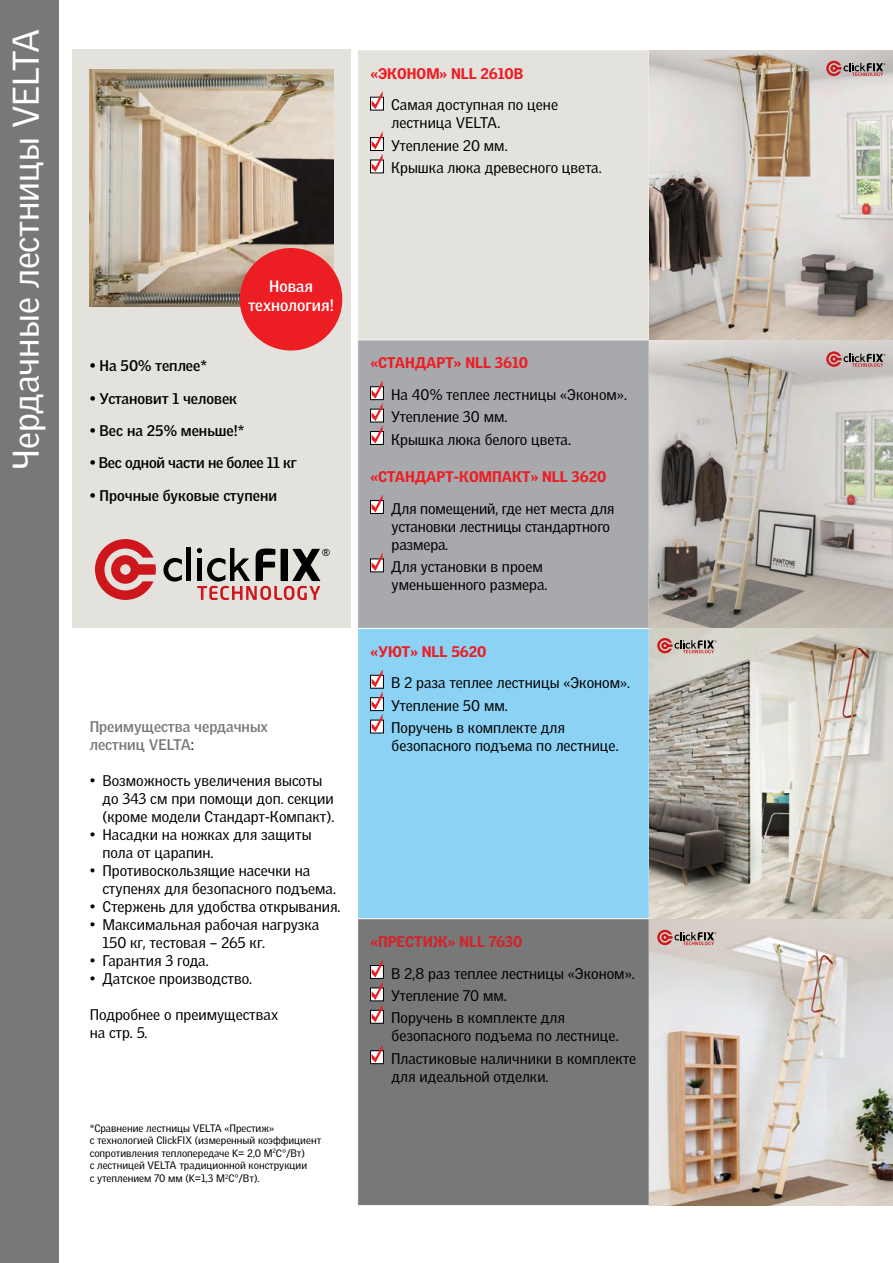
<style>
.page{position:relative;width:893px;height:1263px;background:#fff}
.page>*{position:absolute;margin:0;border:0;box-sizing:border-box;transform-origin:0 0}
.t1{font:36px "Velux Gothic";color:#fff}
.t2{font:700 16.05px/19.4px "Velux Gothic";color:#fff;text-align:center}
.t3{font:15px/18px "Velux Gothic";color:#000}
.t4{font:900 15px "Velux Gothic";color:#ed1d24}
.t5{font:700 15px "Velux Gothic";color:#000}
.t6{font:700 15px/18px "Velux Gothic";color:#777878}
.t7{font:700 15px "Velux Gothic";letter-spacing:-.02em;color:#000}
.t8{font:900 15px "Velux Gothic";color:#d2232a}
.t9{font:10.5px/12.6px "Velux Gothic";color:#000}
.s1{font-weight:400;color:#000}
</style>
<div class="page">
<div style="left:72px;top:50px;width:279px;height:578px;background:#e3e2dd"></div>
<div style="left:358px;top:50px;width:291px;height:289px;background:#e3e2dd"></div>
<div style="left:358px;top:340px;width:291px;height:288px;background:#a7a9ac"></div>
<div style="left:358px;top:629px;width:291px;height:289px;background:#8cd2f4"></div>
<div style="left:358px;top:919px;width:291px;height:286px;background:#777878"></div>
<div style="left:370px;top:97px;width:14px;height:13px;border:1px solid #000"></div>
<svg style="left:372px;top:91px;width:11px;height:18px"></svg>
<div style="left:370px;top:137px;width:14px;height:14px;border:1px solid #000"></div>
<div style="left:370px;top:160px;width:14px;height:13px;border:1px solid #000"></div>
<svg style="left:372px;top:131px;width:11px;height:41px"></svg>
<div style="left:370px;top:387px;width:14px;height:13px;border:1px solid #000"></div>
<div style="left:370px;top:409px;width:14px;height:13px;border:1px solid #000"></div>
<div style="left:370px;top:431px;width:14px;height:14px;border:1px solid #000"></div>
<svg style="left:372px;top:380px;width:11px;height:63px"></svg>
<div style="left:370px;top:500px;width:14px;height:14px;border:1px solid #000"></div>
<svg style="left:372px;top:494px;width:11px;height:18px"></svg>
<div style="left:370px;top:559px;width:14px;height:13px;border:1px solid #000"></div>
<svg style="left:372px;top:553px;width:11px;height:18px"></svg>
<div style="left:370px;top:675px;width:14px;height:13px;border:1px solid #000"></div>
<div style="left:370px;top:697px;width:14px;height:14px;border:1px solid #000"></div>
<div style="left:370px;top:720px;width:14px;height:13px;border:1px solid #000"></div>
<svg style="left:372px;top:669px;width:11px;height:63px"></svg>
<div style="left:370px;top:965px;width:14px;height:13px;border:1px solid #000"></div>
<div style="left:370px;top:988px;width:14px;height:13px;border:1px solid #000"></div>
<div style="left:370px;top:1010px;width:14px;height:13px;border:1px solid #000"></div>
<svg style="left:372px;top:959px;width:11px;height:63px"></svg>
<div style="left:370px;top:1050px;width:14px;height:14px;border:1px solid #000"></div>
<svg style="left:372px;top:1044px;width:11px;height:18px"></svg>
<img style="left:649px;top:50px;width:244px;height:1155px">
<img style="left:90px;top:69px;width:243px;height:237px">
<div style="left:0;top:0;width:58px;height:1263px;background:#777878"></div>
<svg style="left:826px;top:61px;width:59px;height:15px"></svg>
<svg style="left:826px;top:351px;width:59px;height:16px"></svg>
<svg style="left:657px;top:638px;width:59px;height:15px"></svg>
<svg style="left:657px;top:930px;width:59px;height:15px"></svg>
<div style="left:240px;top:248px;width:102px;height:103px;background:#ed1d24;border-radius:50%"></div>
<svg style="left:163px;top:558px;width:19px;height:24px"></svg>
<hr style="left:187px;top:548px;width:4px;height:33px;background:#000">
<svg style="left:95px;top:539px;width:61px;height:61px"></svg>
<svg style="left:197px;top:548px;width:133px;height:52px"></svg>
<h1 class="t1" style="left:4px;top:470px;width:443px;rotate:-90deg">Чердачные лестницы VELTA</h1>
<p class="t4" style="left:370px;top:64px;width:154px">«ЭКОНОМ» NLL 2610B</p>
<p class="t3" style="left:391px;top:96px;width:168px">Самая доступная по цене лестница VELTA.</p>
<p class="t3" style="left:391px;top:134px;width:212px;line-height:22.4px">Утепление 20 мм.<br>Крышка люка древесного цвета.</p>
<p class="t2" style="left:248px;top:277px;width:87px">Новая технология!</p>
<p class="t5" style="left:90px;top:357px;width:119px">• На 50% теплее*</p>
<p class="t5" style="left:90px;top:389px;width:149px">• Установит 1 человек</p>
<p class="t5" style="left:90px;top:422px;width:156px">• Вес на 25% меньше!*</p>
<p class="t7" style="left:90px;top:454px;width:209px">• Вес одной части не более 11 кг</p>
<p class="t5" style="left:90px;top:486px;width:189px">• Прочные буковые ступени</p>
<p class="t6" style="left:90px;top:717px;width:180px">Преимущества чердачных лестниц VELTA<span class="s1">:</span></p>
<p class="t3" style="left:102px;top:771px;width:233px;text-indent:-13px">• Возможность увеличения высоты до 343 см при помощи доп. секции (кроме модели Стандарт-Компакт).</p>
<p class="t3" style="left:102px;top:825px;width:211px;text-indent:-13px">• Насадки на ножках для защиты пола от царапин.</p>
<p class="t3" style="left:102px;top:861px;width:235px;text-indent:-13px">• Противоскользящие насечки на ступенях для безопасного подъема.</p>
<p class="t3" style="left:90px;top:897px;width:252px">• Стержень для удобства открывания.</p>
<p class="t3" style="left:102px;top:915px;width:218px;text-indent:-13px">• Максимальная рабочая нагрузка<br>150 кг, тестовая – 265 кг.</p>
<p class="t3" style="left:90px;top:951px;width:120px">• Гарантия 3 года.</p>
<p class="t3" style="left:90px;top:969px;width:164px">• Датское производство.</p>
<p class="t3" style="left:90px;top:1005px;width:190px">Подробнее о преимуществах на стр. 5.</p>
<p class="t9" style="left:90px;top:1121px;width:233px">*Сравнение лестницы VELTA «Престиж»<br>с технологией ClickFIX (измеренный коэффициент сопротивления теплопередаче K= 2,0 М<sup>2</sup>С°/Вт)<br>c лестницей VELTA традиционной конструкции<br>с утеплением 70 мм (K=1,3 М<sup>2</sup>С°/Вт).</p>
<p class="t4" style="left:370px;top:353px;width:159px">«СТАНДАРТ» NLL 3610</p>
<p class="t3" style="left:391px;top:383px;width:237px;line-height:22.4px">На 40% теплее лестницы «Эконом».<br>Утепление 30 мм.<br>Крышка люка белого цвета.</p>
<p class="t4" style="left:370px;top:467px;width:238px">«СТАНДАРТ-КОМПАКТ» NLL 3620</p>
<p class="t3" style="left:391px;top:499px;width:225px">Для помещений, где нет места для установки лестницы стандартного размера.</p>
<p class="t3" style="left:391px;top:557px;width:158px">Для установки в проем уменьшенного размера.</p>
<p class="t4" style="left:370px;top:642px;width:118px">«УЮТ» NLL 5620</p>
<p class="t3" style="left:391px;top:672px;width:241px;line-height:22.4px">В 2 раза теплее лестницы «Эконом».<br>Утепление 50 мм.<br>Поручень в комплекте для</p>
<p class="t3" style="left:392px;top:737px;width:228px">безопасного подъема по лестнице.</p>
<p class="t8" style="left:370px;top:932px;width:154px">«ПРЕСТИЖ» NLL 7630</p>
<p class="t3" style="left:391px;top:962px;width:245px;line-height:22.4px">В 2,8 раз теплее лестницы «Эконом».<br>Утепление 70 мм.<br>Поручень в комплекте для</p>
<p class="t3" style="left:391px;top:1025px;width:247px;line-height:22.4px">безопасного подъема по лестнице.<br>Пластиковые наличники в комплекте</p>
<p class="t3" style="left:392px;top:1067px;width:158px">для идеальной отделки.</p>
</div>
